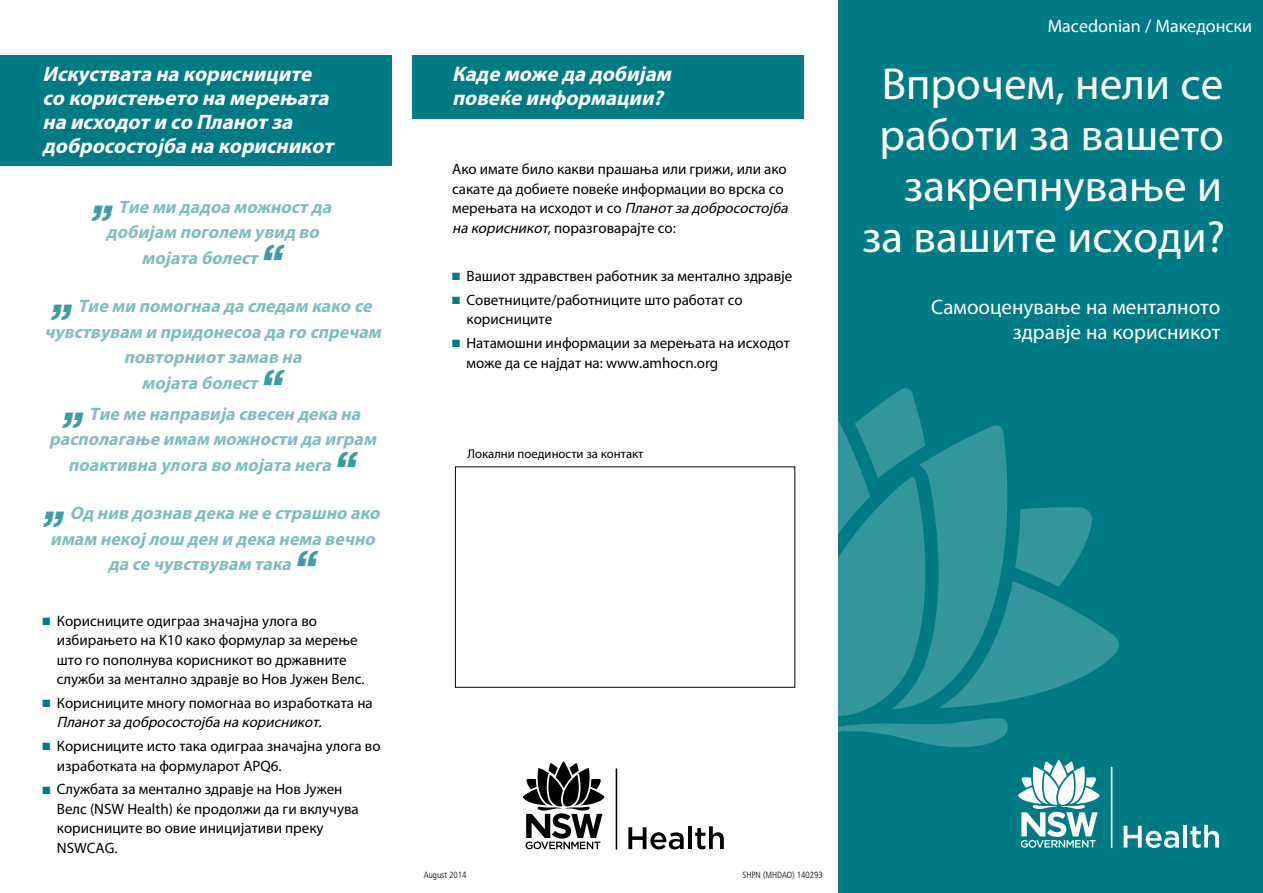
<style>
.page{position:relative;width:1263px;height:893px;background:#fff}
.page>*{position:absolute;margin:0;border:0;box-sizing:border-box;transform-origin:0 0}
.t1{font:italic 700 48px "Helvetica Neue";color:#409ca3}
.t2{font:45px/51px "Myriad Pro";color:#fff;text-align:right}
.t3{font:italic 700 21px/24px "Myriad Pro";color:#fff}
.t4{font:21px/25.5px "Myriad Pro";color:#fff;text-align:right}
.t5{font:italic 700 18px "Myriad Pro";color:#80bdc2}
.t6{font:18px "Myriad Pro";color:#fff}
.t7{font:15px/19.5px "Myriad Pro";color:#000}
.t8{font:12.75px "Myriad Pro";color:#000}
.t9{font:300 condensed 9px "Frutiger LT";color:#000}
.s1{color:#007b85}
.s2{font-style:italic}
</style>
<div class="page">
<div style="left:838px;top:0;width:425px;height:893px;background:#007b85"></div>
<hr style="left:1183px;top:825px;width:4px;height:22px;background:#fff">
<svg style="left:1190px;top:825px;width:29px;height:23px"></svg>
<hr style="left:616px;top:768px;width:1px;height:82px;background:#000">
<svg style="left:628px;top:827px;width:56px;height:22px"></svg>
<hr style="left:688px;top:826px;width:4px;height:23px;background:#000">
<svg style="left:695px;top:826px;width:29px;height:23px"></svg>
<svg style="left:523px;top:761px;width:81px;height:88px"></svg>
<svg style="left:838px;top:388px;width:341px;height:461px"></svg>
<div style="left:0;top:55px;width:391px;height:111px;background:#007b85"></div>
<div style="left:412px;top:55px;width:392px;height:64px;background:#007b85"></div>
<div style="left:455px;top:466px;width:340px;height:222px;border:1px solid #000"></div>
<h3 class="t3" style="left:43px;top:61px;width:298px">Искуствата на корисниците со користењето на мерењата на исходоти со Планотза добросостојба на корисникот</h3>
<h1 class="t1" style="left:94px;top:166px;width:25px">„</h1>
<p class="t5" style="left:118px;top:195px;width:219px">Тие ми дадоа можностда</p>
<p class="t5" style="left:106px;top:220px;width:219px">добијам поголем увид во</p>
<p class="t5" style="left:142px;top:246px;width:122px">мојата болест</p>
<h1 class="t1" style="left:261px;top:232px;width:25px">“</h1>
<h1 class="t1" style="left:54px;top:265px;width:25px">„</h1>
<p class="t5" style="left:78px;top:294px;width:300px">Тие ми помогнаа да следам како се</p>
<p class="t5" style="left:44px;top:320px;width:343px">чувствувам и придонесоа да го спречам</p>
<p class="t5" style="left:124px;top:345px;width:184px">повторниотзамав на</p>
<p class="t5" style="left:142px;top:371px;width:122px">мојата болест</p>
<h1 class="t1" style="left:261px;top:357px;width:25px">“</h1>
<h1 class="t1" style="left:65px;top:373px;width:25px">„</h1>
<p class="t5" style="left:89px;top:402px;width:278px">Тие ме направија свесен дека на</p>
<p class="t5" style="left:49px;top:427px;width:333px">располагање имам можности да играм</p>
<p class="t5" style="left:68px;top:453px;width:269px">поактивна улога во мојата нега</p>
<h1 class="t1" style="left:334px;top:439px;width:25px">“</h1>
<h1 class="t1" style="left:46px;top:472px;width:25px">„</h1>
<p class="t5" style="left:70px;top:501px;width:316px">Од нив дознав дека не е страшно ако</p>
<p class="t5" style="left:50px;top:527px;width:331px">имам некој лош ден и дека нема вечно</p>
<p class="t5" style="left:108px;top:552px;width:189px">да се чувствувам така</p>
<h1 class="t1" style="left:294px;top:538px;width:25px">“</h1>
<p class="t7" style="left:57px;top:611px;width:309px;text-indent:-14px"><span class="s1">■</span> Корисниците одиграа значајна улога во избирањето на K10 како формулар за мерење што го пополнува корисникот во државните служби за ментално здравје во Нов Јужен Велс.</p>
<p class="t7" style="left:57px;top:693px;width:317px;text-indent:-14px"><span class="s1">■</span> Корисниците многу помогнаа во изработката на<br><span class="s2">Планотза добросостојба на корисникот.</span></p>
<p class="t7" style="left:57px;top:736px;width:325px;text-indent:-14px"><span class="s1">■</span> Корисниците исто така одиграа значајна улога во изработката на формуларот APQ6.</p>
<p class="t7" style="left:57px;top:779px;width:303px;text-indent:-14px"><span class="s1">■</span> Службата за ментално здравје на Нов Јужен Велс (NSW Health) ќе продолжи да ги вклучува корисниците во овие иницијативи преку NSWCAG.</p>
<h3 class="t3" style="left:452px;top:61px;width:226px">Каде може да добијам повеќе информации?</h3>
<p class="t7" style="left:452px;top:159px;width:341px">Ако имате било какви прашања или грижи, или ако сакате да добиете повеќе информации во врска со м е р е њ а т а н а и с х о д о т и с о <span class="s2">Планотза добросостојба на корисникот</span>, поразговарајте со:</p>
<p class="t7" style="left:452px;top:266px;width:342px"><span class="s1">■</span> Вашиот здравствен работник за ментално здравје</p>
<p class="t7" style="left:466px;top:290px;width:278px;text-indent:-14px"><span class="s1">■</span> Советниците/работниците што работат со корисниците</p>
<p class="t7" style="left:466px;top:333px;width:325px;text-indent:-14px"><span class="s1">■</span> Натамошни информации за мерењата на исходот може да се најдат на: www.amhocn.org</p>
<p class="t8" style="left:468px;top:446px;width:177px">Локални поединости за контакт</p>
<p class="t6" style="left:1048px;top:15px;width:206px">Macedonian / Македонски</p>
<h2 class="t2" style="left:862px;top:58px;width:365px">Впрочем, нели се работи за вашето закрепнување и за вашите исходи?</h2>
<h3 class="t4" style="left:931px;top:294px;width:291px">Самооценување на менталното здравје на корисникот</h3>
<p class="t9" style="left:424px;top:870px;width:44px">August 2014</p>
<p class="t9" style="left:742px;top:870px;width:82px">SHPN (MHDAO) 140293</p>
</div>
